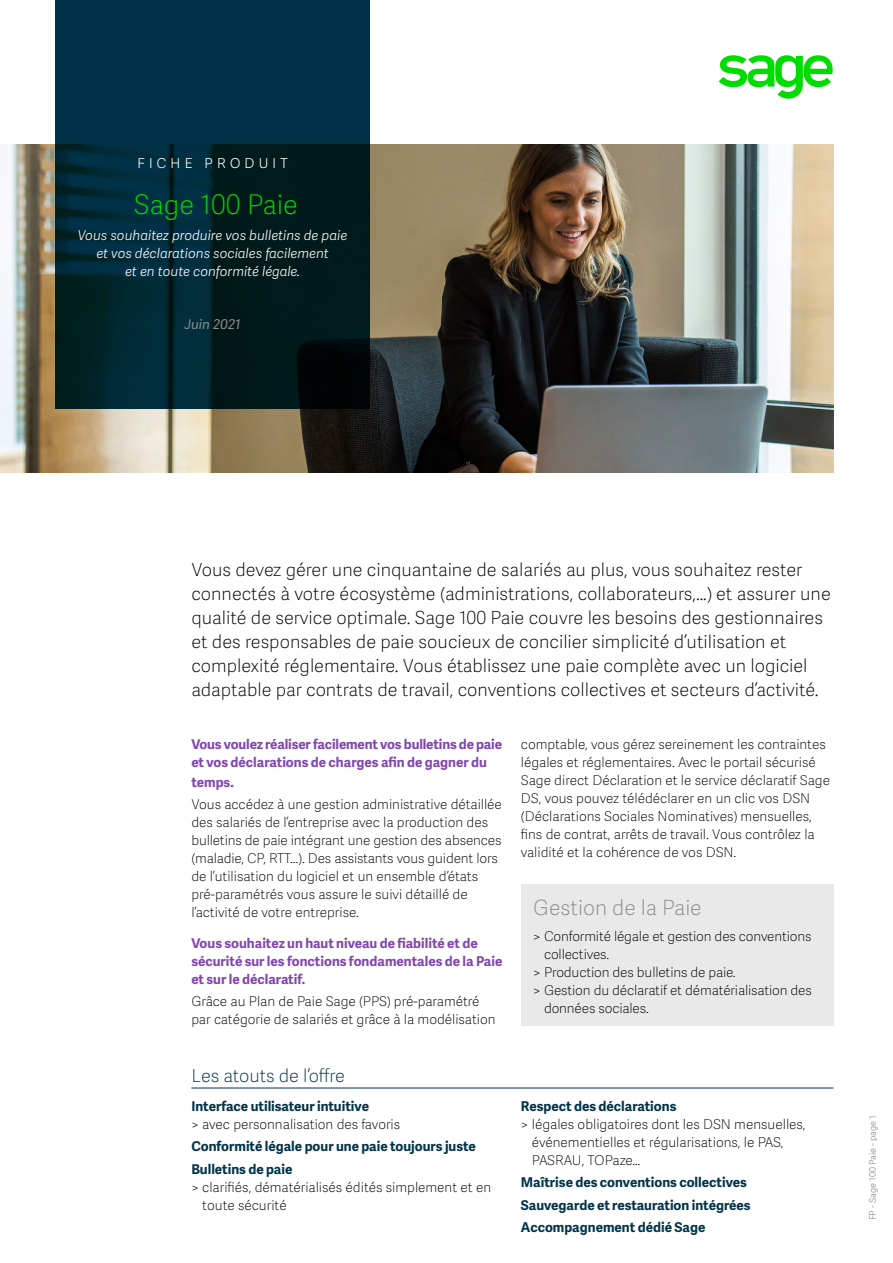
<style>
.page{position:relative;width:893px;height:1263px;background:#fff}
.page>*{position:absolute;margin:0;border:0;box-sizing:border-box;transform-origin:0 0}
.t1{font:27px "Adelle Sans SAGE Th";color:#00dc00}
.t2{font:21px "Adelle Sans SAGE Th";color:#888b8d}
.t3{font:18px/24px "Adelle Sans SAGE Th";color:#000}
.t4{font:18px "Adelle Sans SAGE Th";letter-spacing:-.01em;color:#003349}
.t5{font:18px "Adelle Sans SAGE Th";letter-spacing:.2em;color:#fff}
.t6{font:13.5px/18px "Adelle Sans SAGE Th";color:#000}
.t7{font:700 13.5px/22.2px "Adelle Sans SAGE";color:#003349}
.t8{font:700 13.5px/18px "Adelle Sans SAGE";color:#8246af}
.t9{font:italic 13.5px/18px "Adelle Sans SAGE Lt";color:#fff;text-align:center}
.t10{font:italic 13.5px "Adelle Sans SAGE";color:#888b8d}
.t11{font:9px "Adelle Sans SAGE Lt";color:#888b8d}
</style>
<div class="page">
<img style="left:0;top:145px;width:833px;height:327px">
<div style="left:521px;top:884px;width:312px;height:142px;background:#e9e9e9"></div>
<hr style="left:191px;top:1088px;width:642px;height:1px;background:#003349">
<svg style="left:719px;top:55px;width:114px;height:44px"></svg>
<svg style="left:55px;top:0;width:315px;height:408px"></svg>
<h3 class="t5" style="left:137px;top:148px;width:152px">fiche produit</h3>
<h1 class="t1" style="left:134px;top:185px;width:166px">Sage 100 Paie</h1>
<p class="t9" style="left:78px;top:226px;width:271px">Vous souhaitez produire vos bulletins de paie et vos déclarations sociales facilement<br>et en toute conformité légale.</p>
<p class="t10" style="left:184px;top:315px;width:58px">Juin 2021</p>
<p class="t3" style="left:191px;top:557px;width:641px">Vous devez gérer une cinquantaine de salariés au plus, vous souhaitez rester connectés à votre écosystème (administrations, collaborateurs,…) et assurer une qualité de service optimale. Sage 100 Paie couvre les besoins des gestionnaires et des responsables de paie soucieux de concilier simplicité d’utilisation et complexité réglementaire. Vous établissez une paie complète avec un logiciel adaptable par contrats de travail, conventions collectives et secteurs d’activité.</p>
<p class="t8" style="left:191px;top:735px;width:312px">Vous voulez réaliser facilement vos bulletins de paie et vos déclarations de charges afin de gagner du</p>
<p class="t8" style="left:191px;top:772px;width:44px">temps.</p>
<p class="t6" style="left:191px;top:794px;width:312px">Vous accédez à une gestion administrative détaillée des salariés de l’entreprise avec la production des bulletins de paie intégrant une gestion des absences (maladie, CP, RTT...). Des assistants vous guident lors de l’utilisation du logiciel et un ensemble d’états pré-paramétrés vous assure le suivi détaillé de l’activité de votre entreprise.</p>
<p class="t8" style="left:191px;top:933px;width:313px">Vous souhaitez un haut niveau de fiabilité et de sécurité sur les fonctions fondamentales de la Paie et sur le déclaratif.</p>
<p class="t6" style="left:191px;top:991px;width:306px">Grâce au Plan de Paie Sage (PPS) pré-paramétré par catégorie de salariés et grâce à la modélisation</p>
<h3 class="t4" style="left:191px;top:1063px;width:155px">Les atouts de l’offre</h3>
<p class="t7" style="left:191px;top:1095px;width:179px">Interface utilisateur intuitive</p>
<p class="t6" style="left:191px;top:1115px;width:210px">&gt; avec personnalisation des favoris</p>
<p class="t7" style="left:191px;top:1135px;width:286px">Conformité légale pour une paie toujours juste<br>Bulletins de paie</p>
<p class="t6" style="left:202px;top:1177px;width:290px;text-indent:-11px">&gt; clarifiés, dématérialisés édités simplement et en toute sécurité</p>
<p class="t6" style="left:521px;top:735px;width:311px">comptable, vous gérez sereinement les contraintes légales et réglementaires. Avec le portail sécurisé Sage direct Déclaration et le service déclaratif Sage DS, vous pouvez télédéclarer en un clic vos DSN (Déclarations Sociales Nominatives) mensuelles, fins de contrat, arrêts de travail. Vous contrôlez la validité et la cohérence de vos DSN.</p>
<h2 class="t2" style="left:533px;top:892px;width:170px">Gestion de la Paie</h2>
<p class="t6" style="left:533px;top:927px;width:280px">&gt; Conformité légale et gestion des conventions</p>
<p class="t6" style="left:544px;top:945px;width:67px">collectives.</p>
<p class="t6" style="left:533px;top:963px;width:204px">&gt; Production des bulletins de paie.</p>
<p class="t6" style="left:533px;top:981px;width:280px">&gt; Gestion du déclaratif et dématérialisation des</p>
<p class="t6" style="left:544px;top:999px;width:106px">données sociales.</p>
<p class="t7" style="left:521px;top:1095px;width:157px">Respect des déclarations</p>
<p class="t6" style="left:532px;top:1115px;width:275px;text-indent:-11px">&gt; légales obligatoires dont les DSN mensuelles, événementielles et régularisations, le PAS,<br>PASRAU, TOPaze…</p>
<p class="t7" style="left:521px;top:1171px;width:231px">Maîtrise des conventions collectives<br>Sauvegarde et restauration intégrées<br>Accompagnement dédié Sage</p>
<p class="t11" style="left:866px;top:1220px;width:106px;rotate:-90deg">FP - Sage 100 Paie - page 1</p>
</div>
